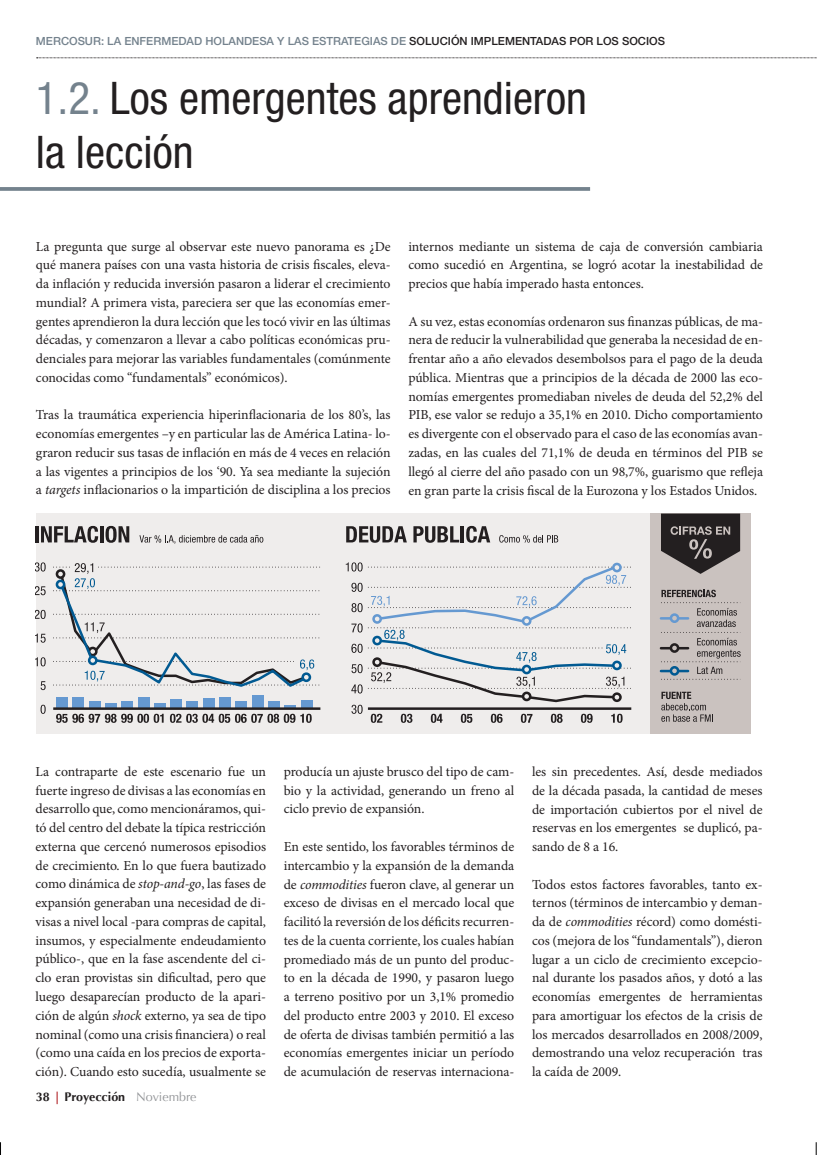
<style>
.page{position:relative;width:817px;height:1155px;background:#fff}
.page>*{position:absolute;margin:0;border:0;box-sizing:border-box;transform-origin:0 0}
.t1{font:condensed 45px/54px "Helvetica Neue LT Std";color:#231f20}
.t2{font:13.75px/18.8px "Minion Pro";letter-spacing:-.005em;color:#231f20;text-align:justify}
.t3{font:700 12.5px "Optima";color:#231f20}
.t4{font:500 11.25px "Helvetica Neue LT Std";color:#74828d}
.t5{font:500 11.25px "Helvetica Neue LT Std";color:#231f20}
.s1{color:#74828d}
.s2{font-style:italic}
.s3{font-style:inherit}
.s4{color:#ae1a1e}
.s5{font-weight:400;color:#939598}
</style>
<div class="page">
<svg style="left:37px;top:58px;width:780px;height:1px"></svg>
<svg style="left:0;top:187px;width:590px;height:4px;fill:#788690"></svg>
<div style="left:36px;top:513px;width:714px;height:220px;background:#efedec"></div>
<div style="left:650px;top:513px;width:100px;height:220px;background:#cac2bf"></div>
<svg style="left:661px;top:513px;width:79px;height:61px"></svg>
<svg style="left:661px;top:692px;width:50px;height:30px"></svg>
<svg style="left:660px;top:590px;width:80px;height:90px"></svg>
<hr style="left:660px;top:670px;width:27px;height:2px;background:#015a92">
<div style="left:670px;top:667px;width:8px;height:7px;background:#cac2bf;border-radius:50%"></div>
<div style="left:669px;top:666px;width:10px;height:9px;border:3px solid #015a92;border-radius:50%"></div>
<hr style="left:36px;top:526px;width:3px;height:16px;background:#231f20">
<svg style="left:41px;top:526px;width:57px;height:17px"></svg>
<hr style="left:100px;top:526px;width:3px;height:16px;background:#231f20">
<svg style="left:105px;top:526px;width:24px;height:17px"></svg>
<div style="left:300px;top:700px;width:12px;height:9px;background:#6599d1"></div>
<div style="left:56px;top:697px;width:12px;height:12px;background:#6599d1"></div>
<div style="left:72px;top:697px;width:12px;height:12px;background:#6599d1"></div>
<div style="left:89px;top:701px;width:11px;height:8px;background:#6599d1"></div>
<div style="left:105px;top:703px;width:12px;height:6px;background:#6599d1"></div>
<div style="left:121px;top:701px;width:12px;height:8px;background:#6599d1"></div>
<div style="left:137px;top:698px;width:12px;height:11px;background:#6599d1"></div>
<div style="left:219px;top:697px;width:12px;height:12px;background:#6599d1"></div>
<div style="left:251px;top:695px;width:12px;height:14px;background:#6599d1"></div>
<div style="left:170px;top:699px;width:12px;height:10px;background:#6599d1"></div>
<div style="left:154px;top:703px;width:12px;height:6px;background:#6599d1"></div>
<div style="left:186px;top:701px;width:12px;height:8px;background:#6599d1"></div>
<div style="left:203px;top:698px;width:11px;height:11px;background:#6599d1"></div>
<div style="left:235px;top:701px;width:12px;height:8px;background:#6599d1"></div>
<div style="left:268px;top:701px;width:12px;height:8px;background:#6599d1"></div>
<hr style="left:284px;top:705px;width:12px;height:4px;background:#6599d1">
<svg style="left:56px;top:714px;width:107px;height:9px"></svg>
<svg style="left:170px;top:714px;width:141px;height:9px"></svg>
<svg style="left:41px;top:705px;width:5px;height:9px"></svg>
<svg style="left:41px;top:681px;width:5px;height:9px"></svg>
<svg style="left:36px;top:657px;width:10px;height:9px"></svg>
<svg style="left:36px;top:633px;width:10px;height:9px"></svg>
<svg style="left:36px;top:610px;width:10px;height:9px"></svg>
<svg style="left:36px;top:586px;width:10px;height:9px"></svg>
<svg style="left:36px;top:562px;width:10px;height:9px"></svg>
<hr style="left:53px;top:707px;width:267px;height:3px;background:#231f20">
<svg style="left:139px;top:535px;width:124px;height:9px"></svg>
<svg style="left:53px;top:563px;width:267px;height:124px"></svg>
<svg style="left:346px;top:526px;width:60px;height:17px"></svg>
<svg style="left:413px;top:526px;width:46px;height:17px"></svg>
<hr style="left:460px;top:526px;width:4px;height:16px;background:#231f20">
<svg style="left:466px;top:526px;width:24px;height:17px"></svg>
<svg style="left:370px;top:714px;width:12px;height:9px"></svg>
<svg style="left:400px;top:714px;width:12px;height:9px"></svg>
<svg style="left:430px;top:714px;width:12px;height:9px"></svg>
<svg style="left:460px;top:714px;width:12px;height:9px"></svg>
<svg style="left:490px;top:714px;width:12px;height:9px"></svg>
<svg style="left:520px;top:714px;width:12px;height:9px"></svg>
<svg style="left:550px;top:714px;width:12px;height:9px"></svg>
<svg style="left:580px;top:714px;width:12px;height:9px"></svg>
<svg style="left:611px;top:714px;width:11px;height:9px"></svg>
<svg style="left:351px;top:705px;width:11px;height:9px"></svg>
<svg style="left:351px;top:684px;width:11px;height:9px"></svg>
<svg style="left:351px;top:664px;width:11px;height:9px"></svg>
<svg style="left:351px;top:644px;width:11px;height:9px"></svg>
<svg style="left:351px;top:623px;width:11px;height:9px"></svg>
<svg style="left:351px;top:603px;width:11px;height:9px"></svg>
<svg style="left:345px;top:562px;width:17px;height:9px"></svg>
<svg style="left:351px;top:583px;width:11px;height:9px"></svg>
<hr style="left:368px;top:707px;width:263px;height:3px;background:#231f20">
<svg style="left:499px;top:535px;width:59px;height:7px"></svg>
<svg style="left:368px;top:563px;width:263px;height:140px"></svg>
<svg style="left:0;top:1142px;width:1px;height:13px"></svg>
<svg style="left:815px;top:1142px;width:2px;height:13px"></svg>
<p class="t4" style="left:36px;top:34px;width:113px">MERCOSUR: LA ENFERMEDAD</p>
<p class="t4" style="left:205px;top:34px;width:17px">HOLA</p>
<p class="t4" style="left:236px;top:34px;width:17px">NDESA</p>
<p class="t4" style="left:277px;top:34px;width:19px">Y LAS</p>
<p class="t4" style="left:312px;top:34px;width:15px">ESTRATEGIAS</p>
<p class="t5" style="left:391px;top:34px;width:34px"><span class="s1">DE</span> SOLUCI</p>
<p class="t5" style="left:451px;top:34px;width:32px">ÓN IMPLEME</p>
<p class="t5" style="left:522px;top:34px;width:17px">NTADAS</p>
<p class="t5" style="left:569px;top:34px;width:9px">POR</p>
<p class="t5" style="left:596px;top:34px;width:9px">LOS</p>
<p class="t5" style="left:622px;top:34px;width:16px">SOCIOS</p>
<h1 class="t1" style="left:36px;top:71px;width:552px"><span class="s1">1.2.</span> Los emergentes aprendieron la lección</h1>
<p class="t2" style="left:36px;top:237px;width:356px">La pregunta que surge al observar este nuevo panorama es ¿De qué manera países con una vasta historia de crisis fiscales, eleva&shy;da inflación y reducida inversión pasaron a liderar el crecimiento mundial? A primera vista, pareciera ser que las economías emer&shy;gentes aprendieron la dura lección que les tocó vivir en las últimas décadas, y comenzaron a llevar a cabo políticas económicas pru&shy;denciales para mejorar las variables fundamentales (comúnmente conocidas como “fundamentals” económicos).</p>
<p class="t2" style="left:36px;top:406px;width:356px">Tras la traumática experiencia hiperinflacionaria de los 80’s, las economías emergentes –y en particular las de América Latina- lo&shy;graron reducir sus tasas de inflación en más de 4 veces en relación a las vigentes a principios de los ‘90. Ya sea mediante la sujeción a <span class="s2">targets</span> inflacionarios o la impartición de disciplina a los precios</p>
<p class="t2" style="left:408px;top:237px;width:356px">internos mediante un sistema de caja de conversión cambiaria como sucedió en Argentina, se logró acotar la inestabilidad de precios que había imperado hasta entonces.</p>
<p class="t2" style="left:408px;top:312px;width:356px">A su vez, estas economías ordenaron sus finanzas públicas, de ma&shy;nera de reducir la vulnerabilidad que generaba la necesidad de en&shy;frentar año a año elevados desembolsos para el pago de la deuda pública. Mientras que a principios de la década de 2000 las eco&shy;nomías emergentes promediaban niveles de deuda del 52,2% del PIB, ese valor se redujo a 35,1% en 2010. Dicho comportamiento es divergente con el observado para el caso de las economías avan&shy;zadas, en las cuales del 71,1% de deuda en términos del PIB se llegó al cierre del año pasado con un 98,7%, guarismo que refleja en gran parte la crisis fiscal de la Eurozona y los Estados Unidos.</p>
<p class="t2" style="left:36px;top:762px;width:232px">La contraparte de este escenario fue un fuerte ingreso de divisas a las economías en desarrollo que, como mencionáramos, qui&shy;tó del centro del debate la típica restricción externa que cercenó numerosos episodios de crecimiento. En lo que fuera bautizado como dinámica de <span class="s2">stop-and-go</span>, las fases de expansión generaban una necesidad de di&shy;visas a nivel local -para compras de capital, insumos, y especialmente endeudamiento público-, que en la fase ascendente del ci&shy;clo eran provistas sin dificultad, pero que luego desaparecían producto de la apari&shy;ción de algún <span class="s2">shock</span> externo, ya sea de tipo nominal (como una crisis financiera) o real (como una caída en los precios de exporta&shy;ción). Cuando esto sucedía, usualmente se</p>
<p class="t2" style="left:284px;top:762px;width:232px">producía un ajuste brusco del tipo de cam&shy;bio y la actividad, generando un freno al ciclo previo de expansión.</p>
<p class="t2" style="left:284px;top:837px;width:232px">En este sentido, los favorables términos de intercambio y la expansión de la demanda de <span class="s2">commodities</span> fueron clave, al generar un exceso de divisas en el mercado local que facilitó la reversión de los déficits recurren&shy;tes de la cuenta corriente, los cuales habían promediado más de un punto del produc&shy;to en la década de 1990, y pasaron luego a terreno positivo por un 3,1% promedio del producto entre 2003 y 2010. El exceso de oferta de divisas también permitió a las economías emergentes iniciar un período de acumulación de reservas internaciona-</p>
<p class="t3" style="left:36px;top:1089px;width:162px"><span class="s3">38</span> <span class="s4">|</span> Proyección <span class="s5">Noviembre</span></p>
<p class="t2" style="left:532px;top:762px;width:232px">les sin precedentes. Así, desde mediados de la década pasada, la cantidad de meses de importación cubiertos por el nivel de reservas en los emergentes se duplicó, pa&shy;sando de 8 a 16.</p>
<p class="t2" style="left:532px;top:875px;width:232px">Todos estos factores favorables, tanto ex&shy;ternos (términos de intercambio y deman&shy;da de <span class="s2">commodities</span> récord) como domésti&shy;cos (mejora de los “fundamentals”), dieron lugar a un ciclo de crecimiento excepcio&shy;nal durante los pasados años, y dotó a las economías emergentes de herramientas para amortiguar los efectos de la crisis de los mercados desarrollados en 2008/2009, demostrando una veloz recuperación tras la caída de 2009.</p>
</div>
